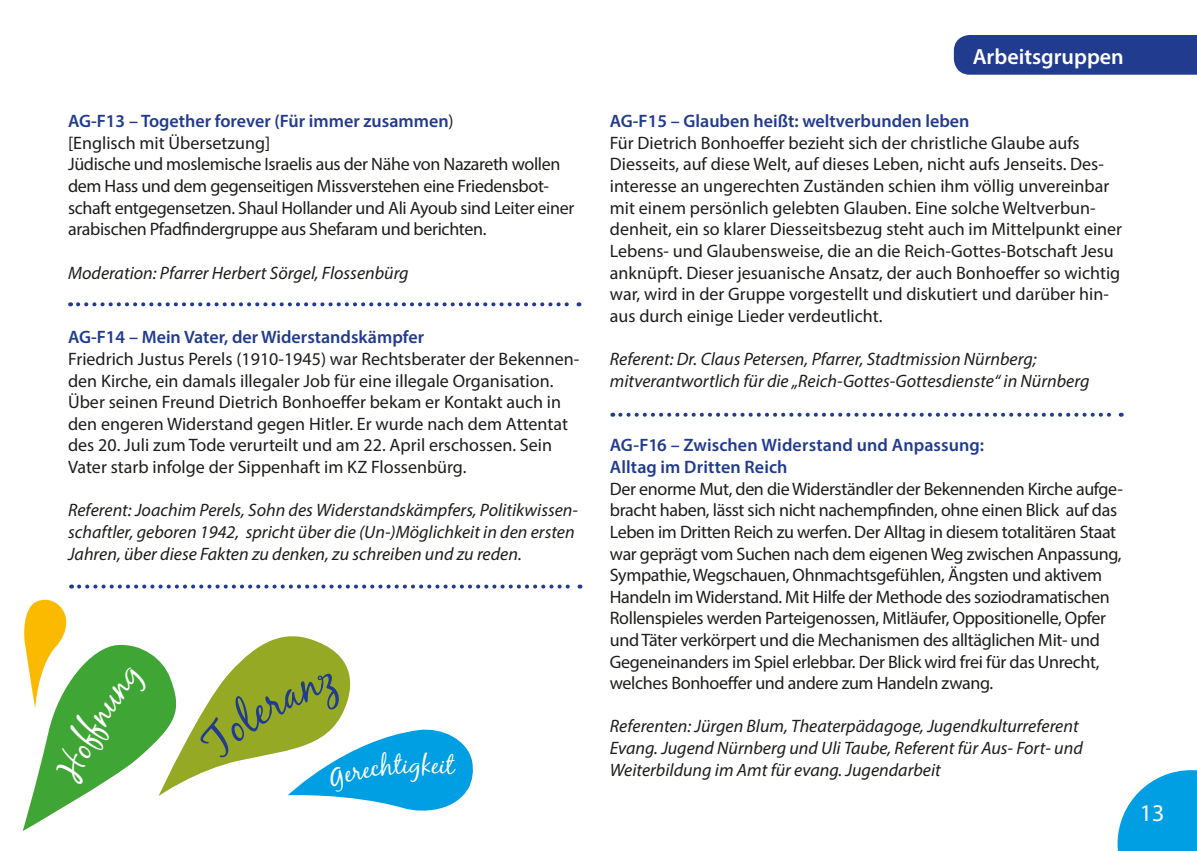
<style>
.page{position:relative;width:1197px;height:851px;background:#fff}
.page>*{position:absolute;margin:0;border:0;box-sizing:border-box;transform-origin:0 0}
.t1{font:25.4px "Black Jack";color:#fff}
.t2{font:24px "Myriad Pro";color:#fff}
.t3{font:600 22px "Myriad Pro";color:#fff}
.t4{font:18px/21.6px "Myriad Pro";letter-spacing:-.01em;color:#1d1d1b}
.t5{font:italic 18px/21.6px "Myriad Pro";color:#1d1d1b}
.t6{font:600 18px/21.6px "Myriad Pro";color:#213b8f}
.s1{font-weight:600;color:#213b8f}
</style>
<div class="page">
<svg style="left:1117px;top:770px;width:79px;height:80px"></svg>
<svg style="left:78px;top:302px;width:501px;height:4px"></svg>
<svg style="left:620px;top:412px;width:501px;height:4px"></svg>
<svg style="left:79px;top:584px;width:501px;height:4px"></svg>
<div style="left:953px;top:35px;width:243px;height:40px;background:#213b8f"></div>
<svg style="left:23px;top:599px;width:450px;height:232px"></svg>
<p class="t4" style="left:68px;top:110px;width:507px"><span class="s1">AG-F13 – Together forever (Für immer zusammen</span>)<br>[Englisch mit Übersetzung]<br>Jüdische und moslemische Israelis aus der Nähe von Nazareth wollen dem Hass und dem gegenseitigen Missverstehen eine Friedensbot&shy;schaft entgegensetzen. Shaul Hollander und Ali Ayoub sind Leiter einer arabischen Pfadfindergruppe aus Shefaram und berichten.</p>
<p class="t5" style="left:68px;top:261px;width:342px">Moderation: Pfarrer Herbert Sörgel, Flossenbürg</p>
<p class="t6" style="left:68px;top:326px;width:357px">AG-F14 – Mein Vater, der Widerstandskämpfer</p>
<p class="t4" style="left:68px;top:348px;width:513px">Friedrich Justus Perels (1910-1945) war Rechtsberater der Bekennen&shy;den Kirche, ein damals illegaler Job für eine illegale Organisation.<br>Über seinen Freund Dietrich Bonhoeffer bekam er Kontakt auch in den engeren Widerstand gegen Hitler. Er wurde nach dem Attentat des 20. Juli zum Tode verurteilt und am 22. April erschossen. Sein Vater starb infolge der Sippenhaft im KZ Flossenbürg.</p>
<p class="t5" style="left:68px;top:499px;width:511px">Referent: Joachim Perels, Sohn des Widerstandskämpfers, Politikwissen&shy;schaftler, geboren 1942, spricht über die (Un-)Möglichkeit in den ersten<br>Jahren, über diese Fakten zu denken, zu schreiben und zu reden.</p>
<h1 class="t1" style="left:421px;top:749px;width:12px">k</h1>
<p class="t3" style="left:972px;top:42px;width:153px">Arbeitsgruppen</p>
<p class="t6" style="left:609px;top:110px;width:361px">AG-F15 – Glauben heißt: weltverbunden leben</p>
<p class="t4" style="left:609px;top:132px;width:513px">Für Dietrich Bonhoeffer bezieht sich der christliche Glaube aufs Diesseits, auf diese Welt, auf dieses Leben, nicht aufs Jenseits. Des&shy;interesse an ungerechten Zuständen schien ihm völlig unvereinbar mit einem persönlich gelebten Glauben. Eine solche Weltverbun&shy;denheit, ein so klarer Diesseitsbezug steht auch im Mittelpunkt einer Lebens- und Glaubensweise, die an die Reich-Gottes-Botschaft Jesu anknüpft. Dieser jesuanische Ansatz, der auch Bonhoeffer so wichtig war, wird in der Gruppe vorgestellt und diskutiert und darüber hin&shy;aus durch einige Lieder verdeutlicht.</p>
<p class="t5" style="left:609px;top:348px;width:481px">Referent: Dr. Claus Petersen, Pfarrer, Stadtmission Nürnberg; mitverantwortlich für die „Reich-Gottes-Gottesdienste“ in Nürnberg</p>
<p class="t6" style="left:609px;top:434px;width:375px">AG-F16 – Zwischen Widerstand und Anpassung:<br>Alltag im Dritten Reich</p>
<p class="t4" style="left:609px;top:477px;width:514px">Der enorme Mut, den die Widerständler der Bekennenden Kirche aufge&shy;bracht haben, lässt sich nicht nachempfinden, ohne einen Blick auf das Leben im Dritten Reich zu werfen. Der Alltag in diesem totalitären Staat war geprägt vom Suchen nach dem eigenen Weg zwischen Anpassung, Sympathie, Wegschauen, Ohnmachtsgefühlen, Ängsten und aktivem Handeln im Widerstand. Mit Hilfe der Methode des soziodramatischen Rollenspieles werden Parteigenossen, Mitläufer, Oppositionelle, Opfer undTäter verkörpert und die Mechanismen des alltäglichen Mit- und Gegeneinanders im Spiel erlebbar. Der Blick wird frei für das Unrecht, welches Bonhoeffer und andere zum Handeln zwang.</p>
<p class="t5" style="left:609px;top:715px;width:474px">Referenten: Jürgen Blum, Theaterpädagoge, Jugendkulturreferent<br>Evang. Jugend Nürnberg und Uli Taube, Referent für Aus- Fort- und</p>
<p class="t5" style="left:609px;top:758px;width:332px">Weiterbildung im Amt für evang. Jugendarbeit</p>
<h2 class="t2" style="left:1139px;top:797px;width:26px">13</h2>
</div>
